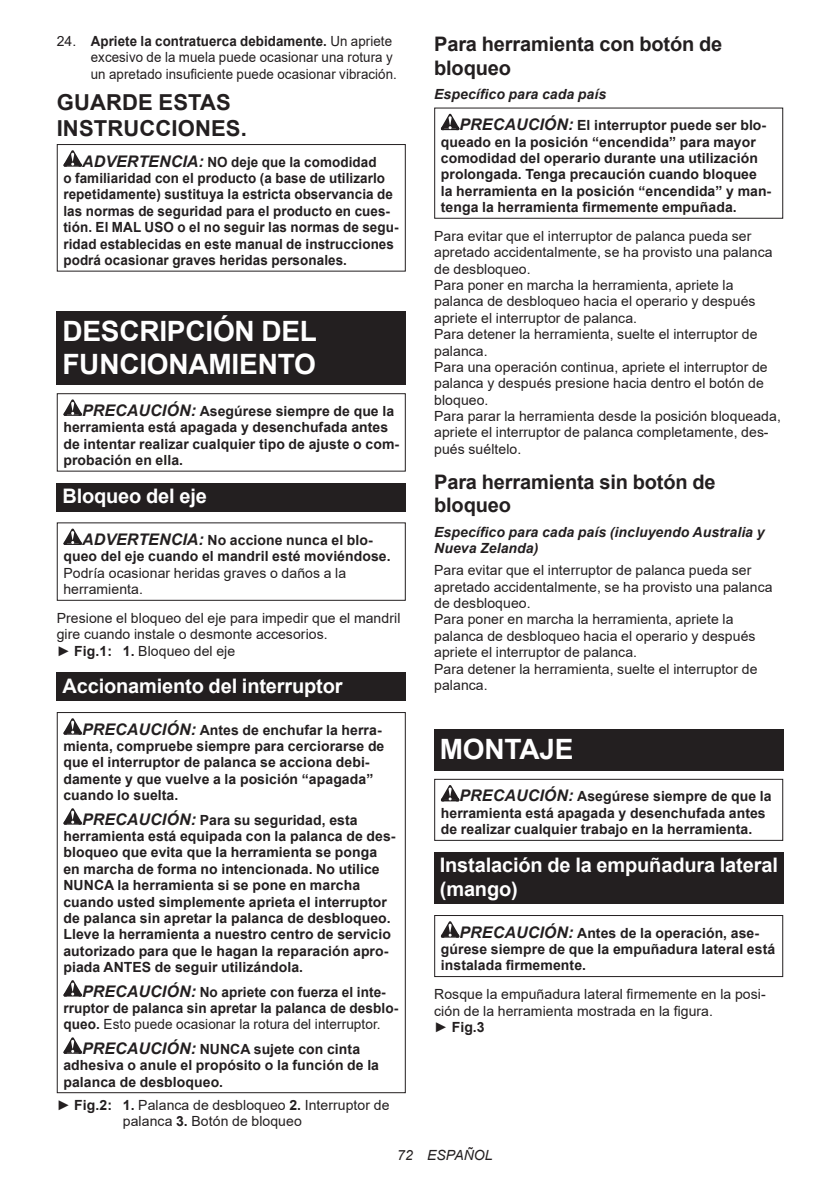
<style>
.page{position:relative;width:840px;height:1191px;background:#fff}
.page>*{position:absolute;margin:0;border:0;box-sizing:border-box;transform-origin:0 0}
.t1{font:700 28px/32.8px "Arial";letter-spacing:-.01em;color:#fff}
.t2{font:700 22px/25.8px "Arial";letter-spacing:.005em;color:#231f20}
.t3{font:700 20px/23.4px "Arial";letter-spacing:-.01em;color:#fff}
.t4{font:700 20px/23.4px "Arial";letter-spacing:-.01em;color:#231f20}
.t5{font:700 14px/16.4px "Arial";letter-spacing:.005em;color:#231f20}
.t6{font:14px/16.4px "Arial";letter-spacing:.005em;color:#231f20}
.t7{font:700 14px/16.4px "Arial";letter-spacing:.005em;color:#231f20;scale:.96 1}
.t8{font:italic 700 14px/16.4px "Arial";letter-spacing:.005em;color:#231f20}
.t9{font:italic 14px "Arial";letter-spacing:.005em;color:#231f20}
.s1{font-weight:700}
.s2{font-style:italic;font-size:16px}
.s3{font-weight:400}
.s4{font-style:italic}
</style>
<div class="page">
<svg style="left:63px;top:150px;width:19px;height:17px"></svg>
<div style="left:57px;top:144px;width:348px;height:128px;border:1px solid #231f20"></div>
<div style="left:57px;top:311px;width:348px;height:74px;background:#231f20"></div>
<svg style="left:63px;top:399px;width:19px;height:17px"></svg>
<div style="left:57px;top:393px;width:348px;height:78px;border:1px solid #231f20"></div>
<div style="left:57px;top:483px;width:348px;height:28px;background:#231f20"></div>
<svg style="left:63px;top:528px;width:19px;height:17px"></svg>
<div style="left:57px;top:522px;width:348px;height:79px;border:1px solid #231f20"></div>
<div style="left:57px;top:672px;width:348px;height:29px;background:#231f20"></div>
<svg style="left:63px;top:718px;width:19px;height:16px"></svg>
<svg style="left:63px;top:808px;width:19px;height:16px"></svg>
<svg style="left:63px;top:980px;width:19px;height:16px"></svg>
<svg style="left:63px;top:1037px;width:19px;height:16px"></svg>
<div style="left:57px;top:712px;width:348px;height:381px;border:1px solid #231f20"></div>
<svg style="left:440px;top:114px;width:19px;height:16px"></svg>
<div style="left:434px;top:108px;width:348px;height:111px;border:1px solid #231f20"></div>
<div style="left:434px;top:729px;width:348px;height:41px;background:#231f20"></div>
<svg style="left:440px;top:785px;width:19px;height:16px"></svg>
<div style="left:434px;top:779px;width:348px;height:62px;border:1px solid #231f20"></div>
<div style="left:434px;top:852px;width:348px;height:52px;background:#231f20"></div>
<svg style="left:440px;top:921px;width:19px;height:16px"></svg>
<div style="left:434px;top:915px;width:348px;height:62px;border:1px solid #231f20"></div>
<p class="t6" style="left:91px;top:33px;width:307px;text-indent:-34px">24. <span class="s1">Apriete la contratuerca debidamente.</span> Un apriete excesivo de la muela puede ocasionar una rotura y un apretado insuficiente puede ocasionar vibración.</p>
<h2 class="t2" style="left:57px;top:90px;width:191px">GUARDE ESTAS<br>INSTRUCCIONES.</h2>
<p class="t7" style="left:63px;top:154px;width:350px;text-indent:19px"><span class="s2">ADVERTENCIA:</span> NO deje que la comodidad<br>o familiaridad con el producto (a base de utilizarlo repetidamente) sustituya la estricta observancia de las normas de seguridad para el producto en cues&shy;tión. El MAL USO o el no seguir las normas de segu&shy;ridad establecidas en este manual de instrucciones podrá ocasionar graves heridas personales.</p>
<h1 class="t1" style="left:62px;top:315px;width:256px">DESCRIPCIÓN DEL<br>FUNCIONAMIENTO</h1>
<p class="t5" style="left:63px;top:403px;width:337px;text-indent:19px"><span class="s2">PRECAUCIÓN:</span> Asegúrese siempre de que la herramienta está apagada y desenchufada antes de intentar realizar cualquier tipo de ajuste o com&shy;probación en ella.</p>
<h3 class="t3" style="left:62px;top:484px;width:146px">Bloqueo del eje</h3>
<p class="t5" style="left:63px;top:532px;width:328px;text-align:center"><span class="s2">ADVERTENCIA:</span> No accione nunca el blo&shy;queo del eje cuando el mandril esté moviéndose.</p>
<p class="t6" style="left:63px;top:564px;width:284px">Podría ocasionar heridas graves o daños a la herramienta.</p>
<p class="t6" style="left:57px;top:609px;width:345px">Presione el bloqueo del eje para impedir que el mandril gire cuando instale o desmonte accesorios.<br>► <span class="s1">Fig.1: 1.</span> Bloqueo del eje</p>
<h3 class="t3" style="left:62px;top:674px;width:281px">Accionamiento del interruptor</h3>
<p class="t5" style="left:63px;top:721px;width:322px;text-indent:19px"><span class="s2">PRECAUCIÓN:</span> Antes de enchufar la herra&shy;mienta, compruebe siempre para cerciorarse de que el interruptor de palanca se acciona debi&shy;damente y que vuelve a la posición “apagada” cuando lo suelta.</p>
<p class="t5" style="left:63px;top:811px;width:333px;text-indent:19px"><span class="s2">PRECAUCIÓN:</span> Para su seguridad, esta herramienta está equipada con la palanca de des&shy;bloqueo que evita que la herramienta se ponga en marcha de forma no intencionada. No utilice NUNCA la herramienta si se pone en marcha cuando usted simplemente aprieta el interruptor de palanca sin apretar la palanca de desbloqueo.<br>Lleve la herramienta a nuestro centro de servicio autorizado para que le hagan la reparación apro&shy;piada ANTES de seguir utilizándola.</p>
<p class="t5" style="left:63px;top:983px;width:336px;text-indent:19px"><span class="s2">PRECAUCIÓN:</span> No apriete con fuerza el inte&shy;rruptor de palanca sin apretar la palanca de desblo&shy;queo. <span class="s3">Esto puede ocasionar la rotura del interruptor.</span></p>
<p class="t5" style="left:63px;top:1040px;width:317px;text-indent:19px"><span class="s2">PRECAUCIÓN:</span> NUNCA sujete con cinta adhesiva o anule el propósito o la función de la palanca de desbloqueo.</p>
<p class="t6" style="left:123px;top:1096px;width:268px;text-indent:-66px">► <span class="s1">Fig.2: 1.</span> Palanca de desbloqueo <span class="s1">2.</span> Interruptor de palanca <span class="s1">3.</span> Botón de bloqueo</p>
<h3 class="t4" style="left:434px;top:33px;width:289px">Para herramienta con botón de bloqueo</h3>
<p class="t5" style="left:459px;top:79px;width:308px;line-height:30.6px;text-indent:-25px"><span class="s4">Específico para cada país<br></span><span class="s2">PRECAUCIÓN:</span> El interruptor puede ser blo-</p>
<p class="t5" style="left:440px;top:134px;width:332px">queado en la posición “encendida” para mayor comodidad del operario durante una utilización prolongada. Tenga precaución cuando bloquee la herramienta en la posición “encendida” y man&shy;tenga la herramienta firmemente empuñada.</p>
<p class="t6" style="left:434px;top:228px;width:348px">Para evitar que el interruptor de palanca pueda ser apretado accidentalmente, se ha provisto una palanca de desbloqueo.<br>Para poner en marcha la herramienta, apriete la palanca de desbloqueo hacia el operario y después apriete el interruptor de palanca.<br>Para detener la herramienta, suelte el interruptor de palanca.<br>Para una operación continua, apriete el interruptor de palanca y después presione hacia dentro el botón de bloqueo.<br>Para parar la herramienta desde la posición bloqueada, apriete el interruptor de palanca completamente, des&shy;pués suéltelo.</p>
<h3 class="t4" style="left:434px;top:470px;width:283px">Para herramienta sin botón de bloqueo</h3>
<p class="t8" style="left:434px;top:524px;width:332px">Específico para cada país (incluyendo Australia y<br>Nueva Zelanda)</p>
<p class="t6" style="left:434px;top:562px;width:340px">Para evitar que el interruptor de palanca pueda ser apretado accidentalmente, se ha provisto una palanca de desbloqueo.<br>Para poner en marcha la herramienta, apriete la palanca de desbloqueo hacia el operario y después apriete el interruptor de palanca.<br>Para detener la herramienta, suelte el interruptor de palanca.</p>
<h1 class="t1" style="left:439px;top:733px;width:135px">MONTAJE</h1>
<p class="t5" style="left:440px;top:788px;width:332px;text-indent:19px"><span class="s2">PRECAUCIÓN:</span> Asegúrese siempre de que la herramienta está apagada y desenchufada antes de realizar cualquier trabajo en la herramienta.</p>
<h3 class="t3" style="left:439px;top:853px;width:339px">Instalación de la empuñadura lateral (mango)</h3>
<p class="t5" style="left:440px;top:924px;width:336px;text-indent:19px"><span class="s2">PRECAUCIÓN:</span> Antes de la operación, ase&shy;gúrese siempre de que la empuñadura lateral está instalada firmemente.</p>
<p class="t6" style="left:434px;top:986px;width:333px">Rosque la empuñadura lateral firmemente en la posi&shy;ción de la herramienta mostrada en la figura.<br>► <span class="s1">Fig.3</span></p>
<p class="t9" style="left:397px;top:1146px;width:97px">72 ESPAÑOL</p>
</div>
